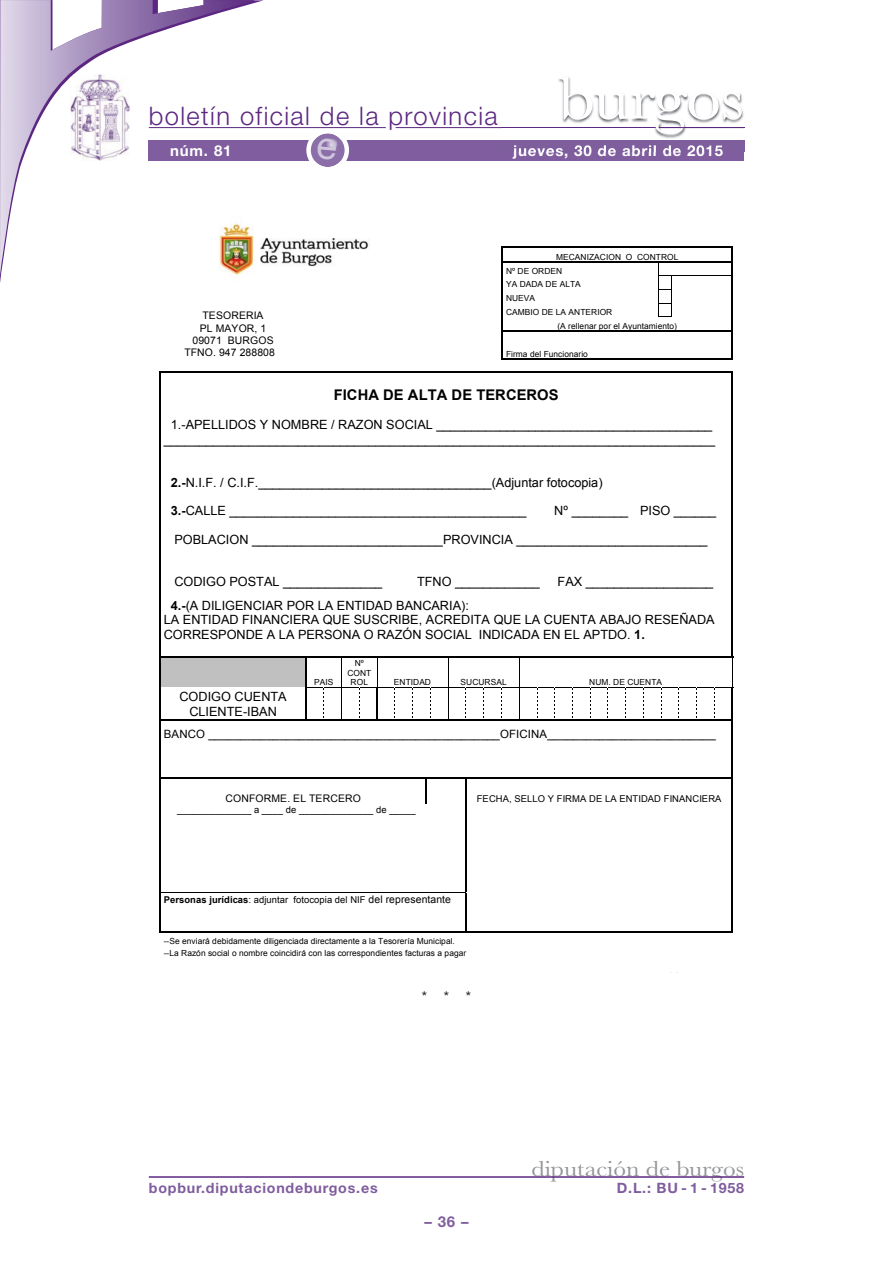
<style>
.page{position:relative;width:893px;height:1263px;background:#fff}
.page>*{position:absolute;margin:0;border:0;box-sizing:border-box;transform-origin:0 0}
.t1{font:63px "Baskerville";letter-spacing:-.01em;color:#fff;scale:1.12 1}
.t2{font:300 25.5px "Helvetica Neue";letter-spacing:.055em;color:#5c2781}
.t3{font:22.5px "Baskerville";color:#939598;scale:1.12 1}
.t4{font:700 15px "Helvetica Neue";letter-spacing:.055em;color:#fff}
.t5{font:700 15px "Helvetica Neue";color:#7f5d9e}
.t6{font:15px "Helvetica Neue";color:#231f20}
.t7{font:700 14.7px "Arial";letter-spacing:.005em;color:#000}
.t8{font:700 14.25px "Helvetica Neue";letter-spacing:.055em;color:#7f5d9e}
.t9{font:12.75px/14.7px "Arial";color:#000;text-align:center}
.t10{font:11.4px "Arial";letter-spacing:.015em;color:#000}
.t11{font:10.35px "Arial";letter-spacing:.01em;color:#000}
.t12{font:9.45px "Arial";letter-spacing:.01em;color:#000}
.t13{font:8.4px/13.8px "Arial";letter-spacing:.005em;color:#000}
.s1{font-weight:700}
.s2{font-size:10.35px}
</style>
<div class="page">
<hr style="left:396px;top:127px;width:348px;height:1px;background:#5c2781">
<hr style="left:149px;top:127px;width:237px;height:1px;background:#5c2781">
<svg style="left:0;top:0;width:255px;height:275px"></svg>
<div style="left:149px;top:140px;width:595px;height:20px;background:#7f5d9e"></div>
<hr style="left:149px;top:1176px;width:595px;height:2px;background:#5c2781">
<img style="left:558px;top:76px;width:187px;height:75px">
<img style="left:558px;top:127px;width:101px;height:1px">
<img style="left:558px;top:140px;width:186px;height:11px">
<img style="left:514px;top:145px;width:67px;height:6px">
<hr style="left:659px;top:127px;width:85px;height:1px;background:#5c2781">
<img style="left:71px;top:74px;width:59px;height:87px">
<hr style="left:503px;top:247px;width:229px;height:1px;background:#000">
<hr style="left:503px;top:262px;width:155px;height:1px;background:#000">
<hr style="left:659px;top:262px;width:73px;height:1px;background:#000">
<hr style="left:671px;top:276px;width:61px;height:1px;background:#000">
<svg style="left:658px;top:262px;width:14px;height:55px"></svg>
<hr style="left:503px;top:331px;width:229px;height:1px;background:#000">
<svg style="left:502px;top:247px;width:53px;height:112px"></svg>
<hr style="left:555px;top:358px;width:51px;height:1px;background:#000">
<svg style="left:606px;top:358px;width:92px;height:1px"></svg>
<hr style="left:698px;top:358px;width:34px;height:1px;background:#000">
<svg style="left:732px;top:247px;width:1px;height:112px"></svg>
<hr style="left:161px;top:372px;width:61px;height:1px;background:#000">
<hr style="left:223px;top:372px;width:48px;height:1px;background:#000">
<hr style="left:272px;top:372px;width:34px;height:1px;background:#000">
<hr style="left:307px;top:372px;width:195px;height:1px;background:#000">
<svg style="left:502px;top:372px;width:53px;height:1px"></svg>
<hr style="left:555px;top:372px;width:51px;height:1px;background:#000">
<svg style="left:606px;top:372px;width:92px;height:1px"></svg>
<hr style="left:698px;top:372px;width:34px;height:1px;background:#000">
<svg style="left:159px;top:372px;width:2px;height:146px"></svg>
<svg style="left:732px;top:372px;width:1px;height:146px"></svg>
<hr style="left:159px;top:518px;width:1px;height:44px;background:#000">
<hr style="left:732px;top:518px;width:1px;height:44px;background:#000">
<div style="left:161px;top:658px;width:144px;height:29px;background:#c0c0c0"></div>
<svg style="left:159px;top:562px;width:3px;height:96px"></svg>
<hr style="left:162px;top:656px;width:144px;height:2px;background:#000">
<hr style="left:159px;top:658px;width:2px;height:29px;background:#000">
<hr style="left:159px;top:688px;width:2px;height:31px;background:#000">
<hr style="left:162px;top:719px;width:144px;height:1px;background:#000">
<svg style="left:306px;top:562px;width:427px;height:158px"></svg>
<hr style="left:159px;top:720px;width:1px;height:33px;background:#000">
<hr style="left:732px;top:720px;width:1px;height:33px;background:#000">
<hr style="left:160px;top:777px;width:266px;height:1px;background:#000">
<hr style="left:427px;top:777px;width:38px;height:1px;background:#000">
<hr style="left:466px;top:777px;width:266px;height:1px;background:#000">
<svg style="left:426px;top:777px;width:1px;height:27px"></svg>
<hr style="left:160px;top:892px;width:305px;height:1px;background:#000">
<svg style="left:159px;top:753px;width:2px;height:179px"></svg>
<hr style="left:161px;top:931px;width:304px;height:1px;background:#000">
<svg style="left:465px;top:777px;width:1px;height:155px"></svg>
<hr style="left:466px;top:931px;width:266px;height:1px;background:#000">
<svg style="left:732px;top:753px;width:1px;height:179px"></svg>
<img style="left:208px;top:215px;width:161px;height:60px">
<svg style="left:306px;top:133px;width:43px;height:34px"></svg>
<h2 class="t2" style="left:149px;top:100px;width:350px">boletín oficial de la provincia</h2>
<h1 class="t1" style="left:558px;top:60px;width:168px">burgos</h1>
<p class="t4" style="left:170px;top:141px;width:63px">núm. 81</p>
<p class="t4" style="left:513px;top:141px;width:211px">jueves, 30 de abril de 2015</p>
<p class="t13" style="left:506px;top:250px;width:174px;text-indent:50px">MECANIZACION O CONTROL<br>Nº DE ORDEN<br>YA DADA DE ALTA<br>NUEVA</p>
<p class="t13" style="left:557px;top:304px;width:121px;line-height:14.2px;text-indent:-51px">CAMBIO DE LA ANTERIOR<br>(A rellenar por el Ayuntamiento)</p>
<p class="t13" style="left:506px;top:347px;width:83px">Firma del Funcionario</p>
<p class="t7" style="left:334px;top:387px;width:226px">FICHA DE ALTA DE TERCEROS</p>
<p class="t9" style="left:164px;top:418px;width:553px">1.-APELLIDOS Y NOMBRE / RAZON SOCIAL _______________________________________ ______________________________________________________________________________</p>
<p class="t9" style="left:171px;top:469px;width:433px;line-height:27.5px;text-align:left"><span class="s1">2.-</span>N.I.F. / C.I.F._________________________________(Adjuntar fotocopia)<br><span class="s1">3.-</span>CALLE __________________________________________</p>
<p class="t11" style="left:203px;top:310px;width:63px">TESORERIA</p>
<p class="t11" style="left:200px;top:322px;width:68px">PL MAYOR, 1</p>
<p class="t11" style="left:192px;top:334px;width:83px">09071 BURGOS</p>
<p class="t11" style="left:184px;top:347px;width:92px">TFNO. 947 288808</p>
<p class="t9" style="left:554px;top:503px;width:164px">Nº ________ PISO ______</p>
<p class="t9" style="left:174px;top:532px;width:535px">POBLACION ___________________________PROVINCIA ___________________________</p>
<p class="t9" style="left:174px;top:574px;width:209px">CODIGO POSTAL ______________</p>
<p class="t9" style="left:417px;top:574px;width:124px">TFNO ____________</p>
<p class="t9" style="left:558px;top:574px;width:157px">FAX __________________</p>
<p class="t9" style="left:164px;top:598px;width:552px;text-align:left;text-indent:7px"><span class="s1">4.-</span>(A DILIGENCIAR POR LA ENTIDAD BANCARIA):<br>LA ENTIDAD FINANCIERA QUE SUSCRIBE, ACREDITA QUE LA CUENTA ABAJO RESEÑADA<br>CORRESPONDE A LA PERSONA O RAZÓN SOCIAL INDICADA EN EL APTDO. <span class="s1">1.</span></p>
<p class="t13" style="left:314px;top:676px;width:21px">PAIS</p>
<p class="t13" style="left:347px;top:658px;width:25px;line-height:9.8px;text-align:center">Nº<br>CONT<br>ROL</p>
<p class="t13" style="left:394px;top:676px;width:39px">ENTIDAD</p>
<p class="t13" style="left:461px;top:676px;width:48px">SUCURSAL</p>
<p class="t13" style="left:589px;top:676px;width:74px">NUM. DE CUENTA</p>
<p class="t9" style="left:179px;top:690px;width:109px">CODIGO CUENTA<br>CLIENTE-IBAN</p>
<p class="t10" style="left:164px;top:727px;width:553px">BANCO _____________________________________________OFICINA__________________________</p>
<p class="t11" style="left:226px;top:792px;width:137px">CONFORME. EL TERCERO</p>
<p class="t12" style="left:477px;top:794px;width:246px">FECHA, SELLO Y FIRMA DE LA ENTIDAD FINANCIERA</p>
<p class="t12" style="left:177px;top:804px;width:240px">______________ a ____ de ______________ de _____</p>
<p class="t12" style="left:164px;top:894px;width:289px"><span class="s1">Personas jurídicas</span>: adjuntar fotocopia del NIF <span class="s2">del representante</span></p>
<p class="t13" style="left:164px;top:934px;width:304px;line-height:12.1px">--Se enviará debidamente diligenciada directamente a la Tesorería Municipal. --La Razón social o nombre coincidirá con las correspondientes facturas a pagar</p>
<p class="t6" style="left:422px;top:987px;width:51px">* * *</p>
<h3 class="t3" style="left:531px;top:1155px;width:191px">diputación de burgos</h3>
<p class="t8" style="left:149px;top:1179px;width:230px">bopbur.diputaciondeburgos.es</p>
<p class="t8" style="left:617px;top:1179px;width:129px">D.L.: BU - 1 - 1958</p>
<p class="t5" style="left:424px;top:1212px;width:46px">–36–</p>
</div>
